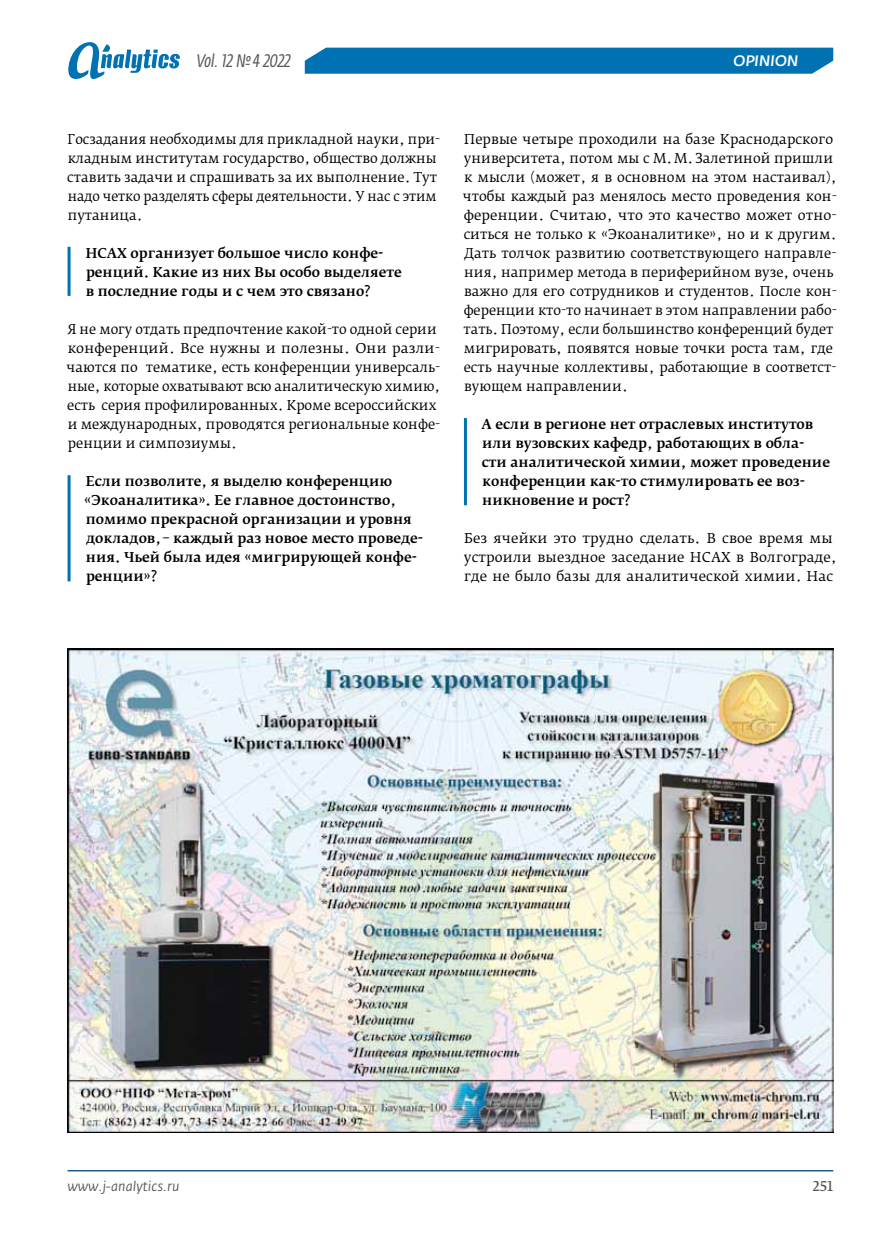
<style>
.page{position:relative;width:881px;height:1234px;background:#fff}
.page>*{position:absolute;margin:0;border:0;box-sizing:border-box;transform-origin:0 0}
.t1{font:italic 18px "Fedra Sans Cond Pro";color:#575756}
.t2{font:italic 500 15px "Fedra Sans Pro";letter-spacing:.01em;color:#fff}
.t3{font:13.5px/19px "Fedra Serif B Pro";color:#000}
.t4{font:500 13.5px/19px "Fedra Serif B Pro";color:#000}
.t5{font:italic 13.5px "Fedra Sans Pro";color:#575756}
.t6{font:13.5px "Fedra Serif B Pro";color:#575756}
</style>
<div class="page">
<hr style="left:68px;top:1169px;width:765px;height:2px;background:#1d5b89">
<div style="left:305px;top:48px;width:527px;height:26px;background:#0072b4"></div>
<svg style="left:68px;top:42px;width:112px;height:37px"></svg>
<hr style="left:68px;top:247px;width:2px;height:49px;background:#0072b4">
<hr style="left:68px;top:475px;width:2px;height:106px;background:#0072b4">
<hr style="left:463px;top:418px;width:3px;height:87px;background:#0072b4">
<img style="left:68px;top:648px;width:765px;height:484px">
<h1 class="t1" style="left:196px;top:50px;width:95px">Vol. 12 №4 2022</h1>
<p class="t2" style="left:733px;top:51px;width:66px">OPINION</p>
<p class="t3" style="left:67px;top:129px;width:374px">Госзадания необходимы для прикладной науки, при&shy;кладным институтам государство, общество должны ставить задачи и спрашивать за их выполнение. Тут надо четко разделять сферы деятельности. У нас с этим путаница.</p>
<p class="t4" style="left:86px;top:243px;width:317px">НСАХ организует большое число конфе&shy;ренций. Какие из них Вы особо выделяете в последние годы и с чем это связано?</p>
<p class="t3" style="left:66px;top:319px;width:375px">Я не могу отдать предпочтение какой-то одной серии конференций. Все нужны и полезны. Они разли&shy;чаются по тематике, есть конференции универсаль&shy;ные, которые охватывают всю аналитическую химию, есть серия профилированных. Кроме всероссийских и международных, проводятся региональные конфе&shy;ренции и симпозиумы.</p>
<p class="t4" style="left:84px;top:472px;width:340px">Если позволите, я выделю конференцию «Экоаналитика». Ее главное достоинство, помимо прекрасной организации и уровня докладов,– каждый раз новое место проведе&shy;ния. Чьей была идея «мигрирующей конфе&shy;ренции»?</p>
<p class="t3" style="left:462px;top:129px;width:375px">Первые четыре проходили на базе Краснодарского университета, потом мы с М.М.Залетиной пришли к мысли (может, я в основном на этом настаивал), чтобы каждый раз менялось место проведения кон&shy;ференции. Считаю, что это качество может отно&shy;ситься не только к «Экоаналитике», но и к другим.<br>Дать толчок развитию соответствующего направле&shy;ния, например метода в периферийном вузе, очень важно для его сотрудников и студентов. После кон&shy;ференции кто-то начинает в этом направлении рабо&shy;тать. Поэтому, если большинство конференций будет мигрировать, появятся новые точки роста там, где есть научные коллективы, работающие в соответст&shy;вующем направлении.</p>
<p class="t4" style="left:481px;top:415px;width:350px">А если в регионе нет отраслевых институтов или вузовских кафедр, работающих в обла&shy;сти аналитической химии, может проведение конференции как-то стимулировать ее воз&shy;никновение и рост?</p>
<p class="t3" style="left:463px;top:529px;width:374px">Без ячейки это трудно сделать. В свое время мы устроили выездное заседание НСАХ в Волгограде, где не было базы для аналитической химии. Нас</p>
<p class="t5" style="left:67px;top:1177px;width:113px">www.j-analytics.ru</p>
<p class="t6" style="left:812px;top:1176px;width:22px">251</p>
</div>
